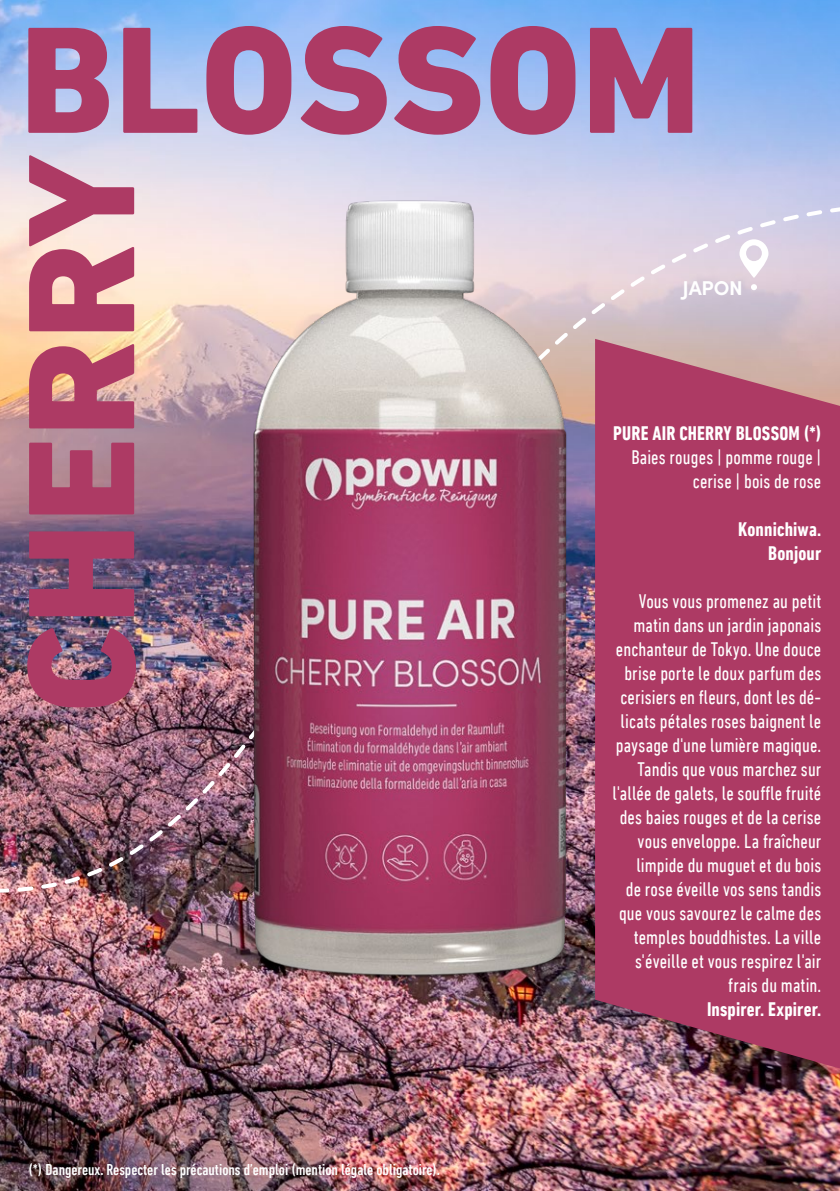
<style>
.page{position:relative;width:840px;height:1191px;background:#fff}
.page>*{position:absolute;margin:0;border:0;box-sizing:border-box;transform-origin:0 0}
.t1{font:800 154.4px "DIN Next LT Pro";color:#ad3a64}
.t2{font:condensed 20px/24px "DIN Next LT Pro";letter-spacing:.005em;color:#fff;text-align:right}
.t3{font:700 condensed 20px "DIN Next LT Pro";letter-spacing:.005em;color:#fff}
.t4{font:700 20px "Sofia Pro";letter-spacing:-.01em;color:#fff}
.t5{font:500 condensed 16px "DIN Next LT Pro";color:#fff}
</style>
<div class="page">
<img style="left:0;top:0;width:839px;height:1191px">
<svg style="left:0;top:891px;width:42px;height:34px"></svg>
<img style="left:0;top:197px;width:839px;height:694px">
<svg style="left:750px;top:284px;width:6px;height:6px"></svg>
<svg style="left:739px;top:239px;width:29px;height:39px"></svg>
<img style="left:203px;top:170px;width:415px;height:839px">
<svg style="left:594px;top:339px;width:245px;height:729px;background:#ac4067"></svg>
<p class="t1" style="left:20px;top:-11px;width:682px">BLOSSOM</p>
<p class="t1" style="left:-10px;top:713px;width:560px;rotate:-90deg">CHERRY</p>
<p class="t5" style="left:28px;top:1160px;width:413px">(*) Dangereux. Respecter les précautions d’emploi (mention légale obligatoire).</p>
<p class="t4" style="left:682px;top:273px;width:62px">JAPON</p>
<p class="t3" style="left:612px;top:422px;width:209px">PURE AIR CHERRY BLOSSOM (*)</p>
<p class="t2" style="left:631px;top:445px;width:191px">Baies rouges | pomme rouge | cerise | bois de rose</p>
<p class="t3" style="left:737px;top:518px;width:85px">Konnichiwa.</p>
<p class="t3" style="left:767px;top:542px;width:54px">Bonjour</p>
<p class="t2" style="left:612px;top:589px;width:210px">Vous vous promenez au petit matin dans un jardin japonais enchanteur de Tokyo. Une douce brise porte le doux parfum des cerisiers en fleurs, dont les dé&shy;licats pétales roses baignent le paysage d'une lumière magique.<br>Tandis que vous marchez sur l'allée de galets, le souffle fruité des baies rouges et de la cerise vous enveloppe. La fraîcheur limpide du muguet et du bois<br>de rose éveille vos sens tandis que vous savourez le calme des temples bouddhistes. La ville s'éveille et vous respirez l'air frais du matin.</p>
<p class="t3" style="left:706px;top:998px;width:116px">Inspirer. Expirer.</p>
</div>
